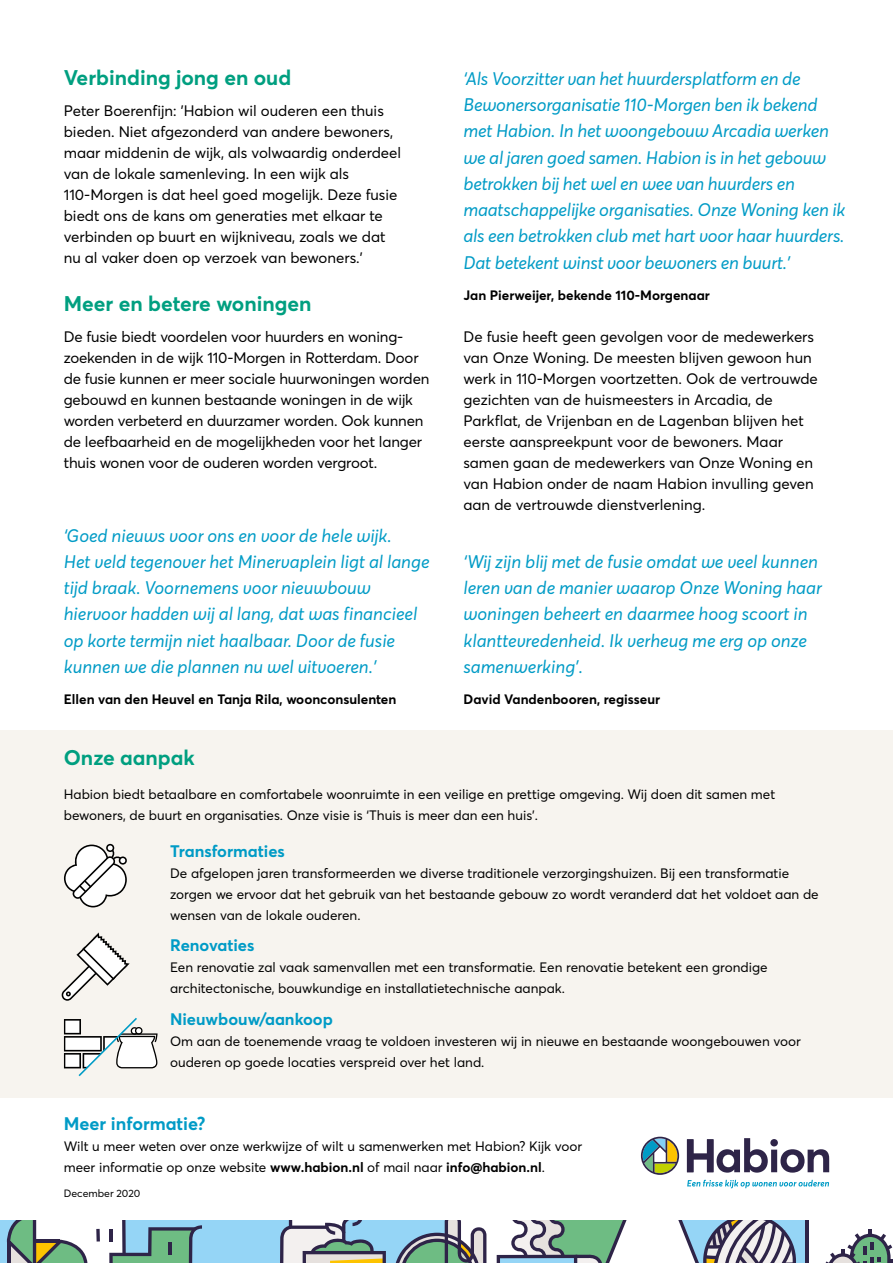
<style>
.page{position:relative;width:893px;height:1263px;background:#fff}
.page>*{position:absolute;margin:0;border:0;box-sizing:border-box;transform-origin:0 0}
.t1{font:700 21px "Averta PE";color:#009f80}
.t2{font:italic 18px/26.2px "Averta PE";letter-spacing:-.005em;color:#009bc6}
.t3{font:700 18px "Averta PE";color:#009bc6}
.t4{font:700 16.5px "Averta PE";color:#009bc6}
.t5{font:15px/21px "Averta PE";color:#000}
.t6{font:13.5px/21px "Averta PE";color:#000}
.t7{font:700 13.5px "Averta PE";color:#000}
.t8{font:10.5px "Averta PE";color:#000}
.s1{font-weight:700}
</style>
<div class="page">
<div style="left:0;top:731px;width:893px;height:367px;background:#f7f4ef"></div>
<svg style="left:0;top:1220px;width:893px;height:43px"></svg>
<hr style="left:805px;top:1220px;width:3px;height:43px;background:#2e2448">
<svg style="left:64px;top:844px;width:63px;height:63px"></svg>
<svg style="left:61px;top:933px;width:69px;height:68px"></svg>
<svg style="left:64px;top:1017px;width:94px;height:60px"></svg>
<svg style="left:641px;top:1137px;width:38px;height:38px"></svg>
<svg style="left:687px;top:1180px;width:142px;height:8px"></svg>
<svg style="left:687px;top:1138px;width:142px;height:34px"></svg>
<h1 class="t1" style="left:64px;top:63px;width:229px">Verbinding jong en oud</h1>
<p class="t5" style="left:64px;top:100px;width:339px">Peter Boerenfijn: 'Habion wil ouderen een thuis bieden. Niet afgezonderd van andere bewoners, maar middenin de wijk, als volwaardig onderdeel van de lokale samenleving. In een wijk als 110-Morgen is dat heel goed mogelijk. Deze fusie biedt ons de kans om generaties met elkaar te verbinden op buurt en wijkniveau, zoals we dat nu al vaker doen op verzoek van bewoners.’</p>
<h1 class="t1" style="left:64px;top:288px;width:249px">Meer en betere woningen</h1>
<p class="t5" style="left:64px;top:326px;width:367px">De fusie biedt voordelen voor huurders en woning-- zoekenden in de wijk 110-Morgen in Rotterdam. Door de fusie kunnen er meer sociale huurwoningen worden gebouwd en kunnen bestaande woningen in de wijk worden verbeterd en duurzamer worden. Ook kunnen de leefbaarheid en de mogelijkheden voor het langer thuis wonen voor de ouderen worden vergroot.</p>
<p class="t5" style="left:463px;top:326px;width:356px">De fusie heeft geen gevolgen voor de medewerkers van Onze Woning. De meesten blijven gewoon hun werk in 110-Morgen voortzetten. Ook de vertrouwde gezichten van de huismeesters in Arcadia, de Parkflat, de Vrijenban en de Lagenban blijven het eerste aanspreekpunt voor de bewoners. Maar samen gaan de medewerkers van Onze Woning en van Habion onder de naam Habion invulling geven aan de vertrouwde dienstverlening.</p>
<p class="t2" style="left:463px;top:65px;width:383px">‘Als Voorzitter van het huurdersplatform en de Bewonersorganisatie 110-Morgen ben ik bekend met Habion. In het woongebouw Arcadia werken we al jaren goed samen. Habion is in het gebouw betrokken bij het wel en wee van huurders en maatschappelijke organisaties. Onze Woning ken ik als een betrokken club met hart voor haar huurders.<br>Dat betekent winst voor bewoners en buurt.’</p>
<p class="t7" style="left:463px;top:286px;width:248px">Jan Pierweijer, bekende 110-Morgenaar</p>
<p class="t2" style="left:64px;top:522px;width:367px">‘Goed nieuws voor ons en voor de hele wijk.<br>Het veld tegenover het Minervaplein ligt al lange tijd braak. Voornemens voor nieuwbouw hiervoor hadden wij al lang, dat was financieel op korte termijn niet haalbaar. Door de fusie kunnen we die plannen nu wel uitvoeren.’</p>
<p class="t7" style="left:64px;top:690px;width:334px">Ellen van den Heuvel en Tanja Rila, woonconsulenten</p>
<p class="t2" style="left:463px;top:548px;width:360px">‘Wij zijn blij met de fusie omdat we veel kunnen leren van de manier waarop Onze Woning haar woningen beheert en daarmee hoog scoort in klanttevredenheid. Ik verheug me erg op onze samenwerking’.</p>
<p class="t7" style="left:463px;top:690px;width:198px">David Vandenbooren, regisseur</p>
<h1 class="t1" style="left:64px;top:743px;width:132px">Onze aanpak</h1>
<p class="t6" style="left:64px;top:783px;width:713px">Habion biedt betaalbare en comfortabele woonruimte in een veilige en prettige omgeving. Wij doen dit samen met bewoners, de buurt en organisaties. Onze visie is ‘Thuis is meer dan een huis’.</p>
<p class="t4" style="left:170px;top:839px;width:116px">Transformaties</p>
<p class="t6" style="left:170px;top:862px;width:650px">De afgelopen jaren transformeerden we diverse traditionele verzorgingshuizen. Bij een transformatie zorgen we ervoor dat het gebruik van het bestaande gebouw zo wordt veranderd dat het voldoet aan de wensen van de lokale ouderen.</p>
<p class="t4" style="left:170px;top:934px;width:86px">Renovaties</p>
<p class="t6" style="left:170px;top:956px;width:599px">Een renovatie zal vaak samenvallen met een transformatie. Een renovatie betekent een grondige architectonische, bouwkundige en installatietechnische aanpak.</p>
<p class="t4" style="left:170px;top:1007px;width:164px">Nieuwbouw/aankoop</p>
<p class="t6" style="left:170px;top:1030px;width:632px">Om aan de toenemende vraag te voldoen investeren wij in nieuwe en bestaande woongebouwen voor ouderen op goede locaties verspreid over het land.</p>
<p class="t3" style="left:64px;top:1110px;width:143px">Meer informatie?</p>
<p class="t6" style="left:64px;top:1135px;width:520px">Wilt u meer weten over onze werkwijze of wilt u samenwerken met Habion? Kijk voor meer informatie op onze website <span class="s1">www.habion.nl</span> of mail naar <span class="s1">info@habion.nl</span>.</p>
<p class="t8" style="left:64px;top:1186px;width:78px">December 2020</p>
</div>
